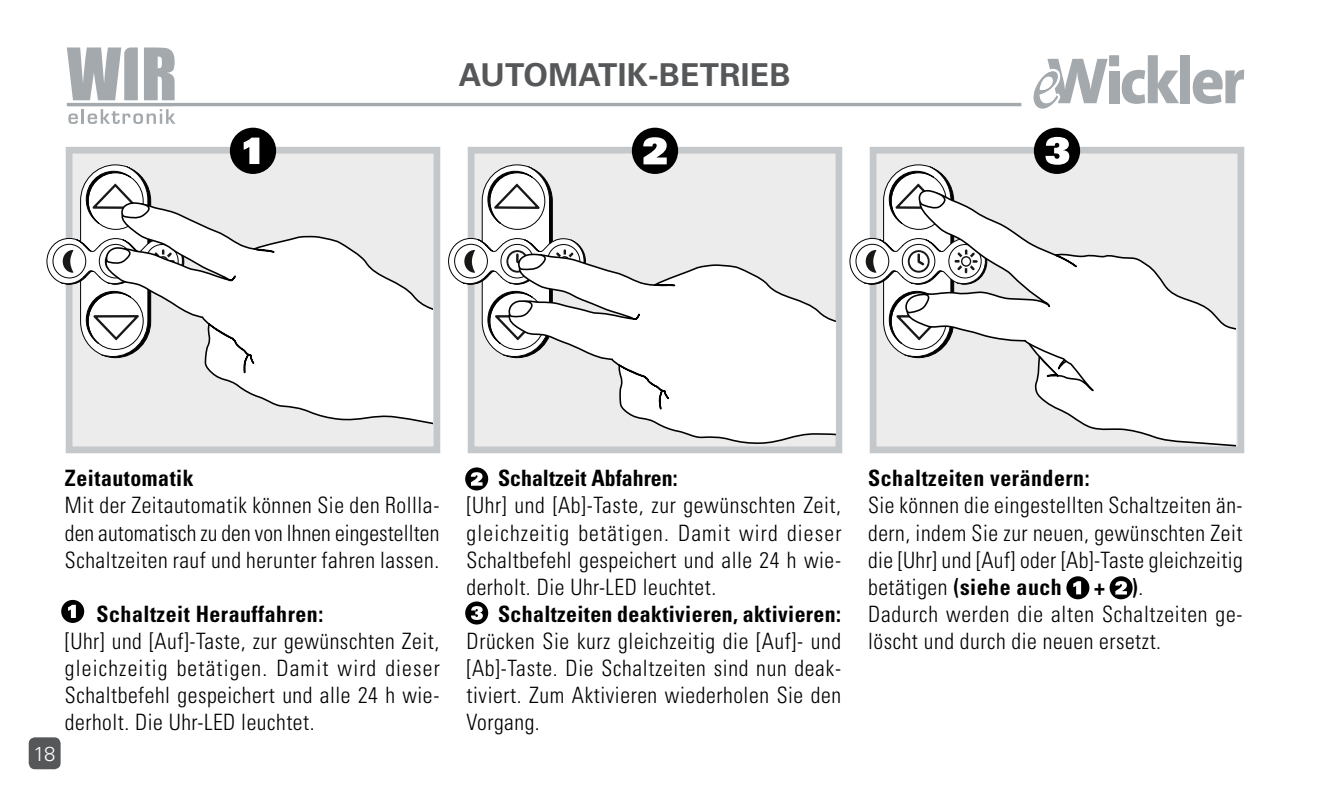
<style>
.page{position:relative;width:1340px;height:798px;background:#fff}
.page>*{position:absolute;margin:0;border:0;box-sizing:border-box;transform-origin:0 0}
.t1{font:700 31.5px "Univers LT Std";letter-spacing:.01em;color:#555759}
.t2{font:300 condensed 22.5px/27px "Univers LT Std";letter-spacing:.025em;color:#000;text-align:justify}
.t3{font:700 condensed 22.5px "Univers LT Std";letter-spacing:.025em;color:#000}
.t4{font:700 condensed 22.5px "Univers LT Std";color:#000}
.t5{font:300 20.25px "Univers LT Std";color:#fff}
.s1{font-weight:700}
</style>
<div class="page">
<div style="left:29px;top:737px;width:32px;height:32px;background:#555759;border-radius:6px"></div>
<svg style="left:1121px;top:55px;width:58px;height:49px"></svg>
<div style="left:1180px;top:55px;width:10px;height:48px;background:#a4a9ad"></div>
<svg style="left:1192px;top:69px;width:52px;height:35px"></svg>
<div style="left:1109px;top:71px;width:10px;height:32px;background:#a4a9ad"></div>
<div style="left:1109px;top:55px;width:10px;height:11px;background:#a4a9ad"></div>
<svg style="left:1033px;top:59px;width:74px;height:49px"></svg>
<svg style="left:67px;top:47px;width:108px;height:77px"></svg>
<hr style="left:67px;top:103px;width:954px;height:3px;background:#a4a9ad">
<div style="left:66px;top:147px;width:374px;height:306px;background:#ececec;border:7px solid #c5c8ca"></div>
<div style="left:869px;top:147px;width:375px;height:306px;background:#ececec;border:7px solid #c5c8ca"></div>
<div style="left:468px;top:147px;width:374px;height:306px;background:#ececec;border:7px solid #c5c8ca"></div>
<div style="left:230px;top:128px;width:46px;height:46px;background:#000;border-radius:50%"></div>
<svg style="left:244px;top:137px;width:15px;height:27px"></svg>
<div style="left:632px;top:128px;width:46px;height:46px;background:#000;border-radius:50%"></div>
<svg style="left:643px;top:137px;width:23px;height:27px"></svg>
<div style="left:1033px;top:128px;width:47px;height:46px;background:#000;border-radius:50%"></div>
<svg style="left:1045px;top:137px;width:24px;height:28px"></svg>
<svg style="left:103px;top:216px;width:329px;height:238px"></svg>
<svg style="left:46px;top:164px;width:139px;height:194px"></svg>
<svg style="left:506px;top:251px;width:330px;height:203px"></svg>
<svg style="left:448px;top:164px;width:138px;height:194px"></svg>
<svg style="left:905px;top:217px;width:330px;height:237px"></svg>
<svg style="left:849px;top:164px;width:138px;height:194px"></svg>
<div style="left:61px;top:599px;width:23px;height:23px;background:#000;border-radius:50%"></div>
<svg style="left:68px;top:604px;width:8px;height:13px"></svg>
<div style="left:1066px;top:576px;width:23px;height:23px;background:#000;border-radius:50%"></div>
<svg style="left:1073px;top:581px;width:8px;height:13px"></svg>
<svg style="left:465px;top:467px;width:23px;height:23px"></svg>
<svg style="left:471px;top:472px;width:11px;height:13px"></svg>
<svg style="left:1109px;top:576px;width:23px;height:23px"></svg>
<svg style="left:1115px;top:581px;width:11px;height:13px"></svg>
<div style="left:465px;top:601px;width:23px;height:23px;background:#000;border-radius:50%"></div>
<svg style="left:471px;top:606px;width:12px;height:13px"></svg>
<h1 class="t1" style="left:458px;top:57px;width:333px">AUTOMATIK-BETRIEB</h1>
<p class="t5" style="left:34px;top:741px;width:23px">18</p>
<p class="t3" style="left:65px;top:464px;width:130px">Zeitautomatik</p>
<p class="t2" style="left:65px;top:492px;width:376px">Mit der Zeitautomatik können Sie den Rollla&shy;den automatisch zu den von Ihnen eingestellten Schaltzeiten rauf und herunter fahren lassen.</p>
<p class="t3" style="left:96px;top:599px;width:228px">Schaltzeit Herauffahren:</p>
<p class="t2" style="left:65px;top:627px;width:376px">[Uhr] und [Auf]-Taste, zur gewünschten Zeit, gleichzeitig betätigen. Damit wird dieser Schaltbefehl gespeichert und alle 24 h wie&shy;derholt. Die Uhr-LED leuchtet.</p>
<p class="t4" style="left:498px;top:464px;width:181px">Schaltzeit Abfahren:</p>
<p class="t2" style="left:466px;top:492px;width:376px">[Uhr] und [Ab]-Taste, zur gewünschten Zeit, gleichzeitig betätigen. Damit wird dieser Schaltbefehl gespeichert und alle 24 h wie&shy;derholt. Die Uhr-LED leuchtet.</p>
<p class="t3" style="left:498px;top:599px;width:344px">Schaltzeiten deaktivieren, aktivieren:</p>
<p class="t2" style="left:466px;top:627px;width:376px">Drücken Sie kurz gleichzeitig die [Auf]- und [Ab]-Taste. Die Schaltzeiten sind nun deak&shy;tiviert. Zum Aktivieren wiederholen Sie den Vorgang.</p>
<p class="t3" style="left:868px;top:464px;width:223px">Schaltzeiten verändern:</p>
<p class="t2" style="left:868px;top:492px;width:376px;text-align:left">Sie können die eingestellten Schaltzeiten än&shy;dern, indem Sie zur neuen, gewünschten Zeit die [Uhr] und [Auf] oder [Ab]-Taste gleichzeitig betätigen <span class="s1">(siehe auch 1 + 2 )</span>.<br>Dadurch werden die alten Schaltzeiten ge&shy;löscht und durch die neuen ersetzt.</p>
</div>
